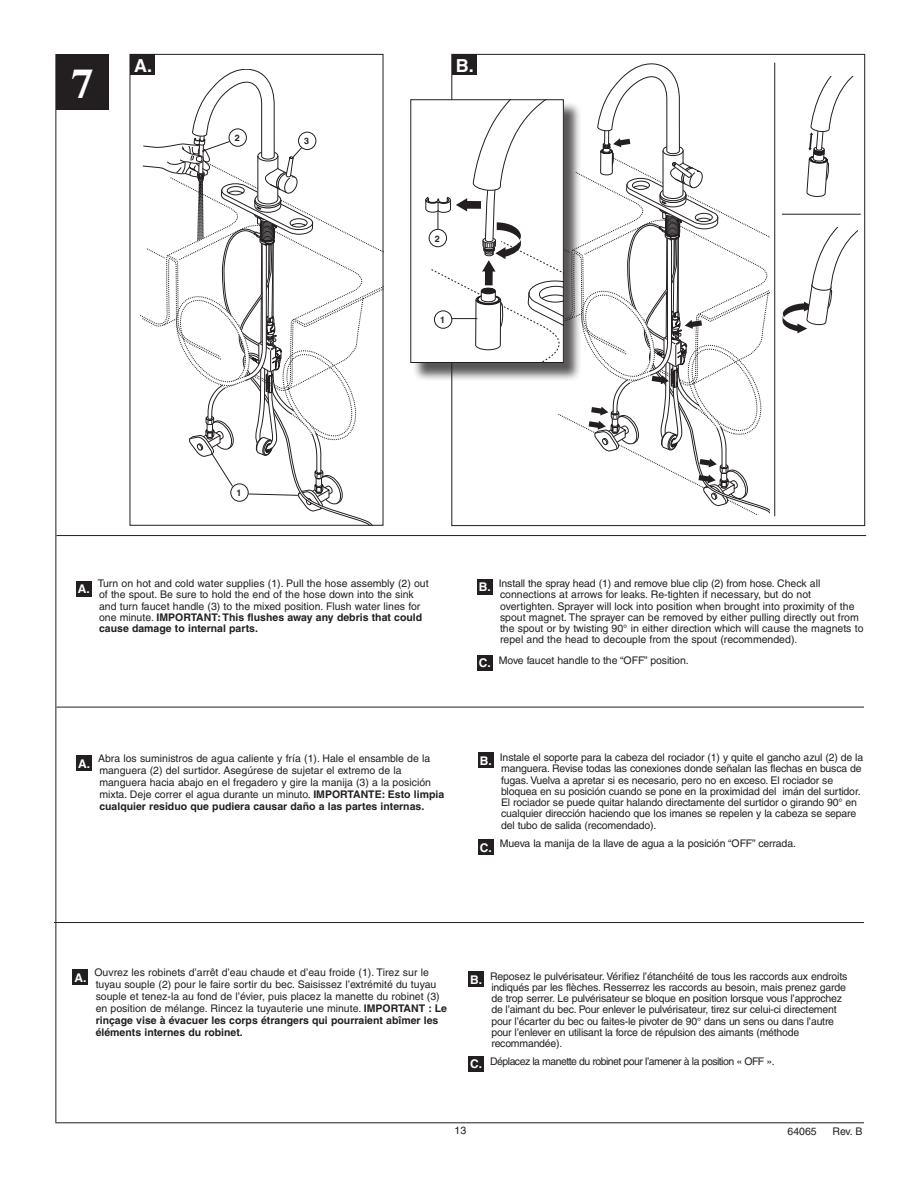
<style>
.page{position:relative;width:918px;height:1188px;background:#fff}
.page>*{position:absolute;margin:0;border:0;box-sizing:border-box;transform-origin:0 0}
.t1{font:700 42px "Times";color:#fff;scale:1.06 1}
.t2{font:700 18px "Helvetica";color:#fff}
.t3{font:700 12px "Helvetica";color:#fff}
.t4{font:10.5px/11.2px "Helvetica";letter-spacing:-.015em;color:#231f20}
.t5{font:10.5px "Helvetica";letter-spacing:-.05em;color:#231f20}
.t6{font:700 9px "Helvetica";color:#231f20}
.s1{font-weight:700}
.s2{font-weight:700;font-size:12px;color:#fff}
</style>
<div class="page">
<div style="left:56px;top:54px;width:53px;height:56px;background:#231f20"></div>
<hr style="left:56px;top:707px;width:808px;height:1px;background:#231f20">
<hr style="left:54px;top:922px;width:810px;height:1px;background:#231f20">
<hr style="left:56px;top:535px;width:810px;height:1px;background:#231f20">
<div style="left:76px;top:581px;width:16px;height:15px;background:#231f20"></div>
<div style="left:130px;top:55px;width:25px;height:20px;background:#231f20"></div>
<div style="left:452px;top:54px;width:25px;height:21px;background:#231f20"></div>
<div style="left:72px;top:970px;width:16px;height:15px;background:#231f20"></div>
<div style="left:76px;top:756px;width:16px;height:15px;background:#231f20"></div>
<hr style="left:55px;top:1122px;width:809px;height:1px;background:#231f20">
<hr style="left:56px;top:54px;width:1px;height:1068px;background:#231f20">
<svg style="left:782px;top:228px;width:76px;height:105px"></svg>
<svg style="left:807px;top:77px;width:46px;height:120px"></svg>
<hr style="left:774px;top:63px;width:1px;height:453px;background:#231f20">
<hr style="left:782px;top:214px;width:79px;height:1px;background:#231f20">
<div style="left:477px;top:579px;width:15px;height:15px;background:#231f20"></div>
<div style="left:477px;top:655px;width:15px;height:15px;background:#231f20"></div>
<div style="left:478px;top:753px;width:16px;height:15px;background:#231f20"></div>
<div style="left:478px;top:839px;width:16px;height:16px;background:#231f20"></div>
<div style="left:468px;top:971px;width:16px;height:16px;background:#231f20"></div>
<div style="left:468px;top:1056px;width:16px;height:15px;background:#231f20"></div>
<svg style="left:411px;top:64px;width:359px;height:450px"></svg>
<svg style="left:140px;top:69px;width:243px;height:456px"></svg>
<h1 class="t1" style="left:71px;top:59px;width:23px">7</h1>
<h2 class="t2" style="left:134px;top:55px;width:19px">A.</h2>
<h2 class="t2" style="left:456px;top:55px;width:19px">B.</h2>
<p class="t6" style="left:235px;top:133px;width:7px">2</p>
<p class="t6" style="left:304px;top:136px;width:7px">3</p>
<p class="t6" style="left:435px;top:233px;width:7px">2</p>
<p class="t6" style="left:440px;top:315px;width:7px">1</p>
<p class="t6" style="left:237px;top:488px;width:7px">1</p>
<p class="t3" style="left:78px;top:582px;width:13px">A.</p>
<p class="t4" style="left:98px;top:578px;width:332px">Turn on hot and cold water supplies (1). Pull the hose assembly (2) out of the spout. Be sure to hold the end of the hose down into the sink and turn faucet handle (3) to the mixed position. Flush water lines for one minute. <span class="s1">IMPORTANT: This flushes away any debris that could cause damage to internal parts.</span></p>
<p class="t3" style="left:78px;top:757px;width:13px">A.</p>
<p class="t4" style="left:98px;top:752px;width:348px;line-height:12px">Abra los suministros de agua caliente y fría (1). Hale el ensamble de la manguera (2) del surtidor. Asegúrese de sujetar el extremo de la manguera hacia abajo en el fregadero y gire la manija (3) a la posición mixta. Deje correr el agua durante un minuto. <span class="s1">IMPORTANTE: Esto limpia cualquier residuo que pudiera causar daño a las partes internas.</span></p>
<p class="t4" style="left:500px;top:578px;width:365px;text-indent:-21px"><span class="s2">B.</span> Install the spray head (1) and remove blue clip (2) from hose. Check all connections at arrows for leaks. Re-tighten if necessary, but do not overtighten. Sprayer will lock into position when brought into proximity of the spout magnet. The sprayer can be removed by either pulling directly out from the spout or by twisting 90° in either direction which will cause the magnets to repel and the head to decouple from the spout (recommended).</p>
<p class="t4" style="left:479px;top:654px;width:211px"><span class="s2">C.</span> Move faucet handle to the “OFF” position.</p>
<p class="t4" style="left:501px;top:752px;width:364px;text-indent:-21px"><span class="s2">B.</span> Instale el soporte para la cabeza del rociador (1) y quite el gancho azul (2) de la manguera. Revise todas las conexiones donde señalan las flechas en busca de fugas. Vuelva a apretar si es necesario, pero no en exceso. El rociador se bloquea en su posición cuando se pone en la proximidad del imán del surtidor.<br>El rociador se puede quitar halando directamente del surtidor o girando 90° en cualquier dirección haciendo que los imanes se repelen y la cabeza se separe del tubo de salida (recomendado).</p>
<p class="t4" style="left:480px;top:837px;width:318px"><span class="s2">C.</span> Mueva la manija de la llave de agua a la posición “OFF” cerrada.</p>
<p class="t3" style="left:74px;top:970px;width:13px">A.</p>
<p class="t4" style="left:94px;top:966px;width:354px;line-height:12px">Ouvrez les robinets d’arrêt d’eau chaude et d’eau froide (1). Tirez sur le tuyau souple (2) pour le faire sortir du bec. Saisissez l’extrémité du tuyau souple et tenez-la au fond de l’évier, puis placez la manette du robinet (3) en position de mélange. Rincez la tuyauterie une minute. <span class="s1">IMPORTANT : Le rinçage vise à évacuer les corps étrangers qui pourraient abîmer les éléments internes du robinet.</span></p>
<p class="t4" style="left:491px;top:970px;width:357px;text-indent:-21px"><span class="s2">B.</span> Reposez le pulvérisateur. Vérifiez l’étanchéité de tous les raccords aux endroits indiqués par les flèches. Resserrez les raccords au besoin, mais prenez garde de trop serrer. Le pulvérisateur se bloque en position lorsque vous l’approchez de l’aimant du bec. Pour enlever le pulvérisateur, tirez sur celui-ci directement pour l’écarter du bec ou faites-le pivoter de 90° dans un sens ou dans l’autre pour l’enlever en utilisant la force de répulsion des aimants (méthode recommandée).</p>
<p class="t5" style="left:470px;top:1055px;width:306px"><span class="s2">C.</span> Déplacez la manette du robinet pour l’amener à la position « OFF ».</p>
<p class="t4" style="left:455px;top:1125px;width:13px">13</p>
<p class="t4" style="left:788px;top:1126px;width:31px">64065</p>
<p class="t4" style="left:832px;top:1126px;width:32px">Rev. B</p>
</div>
